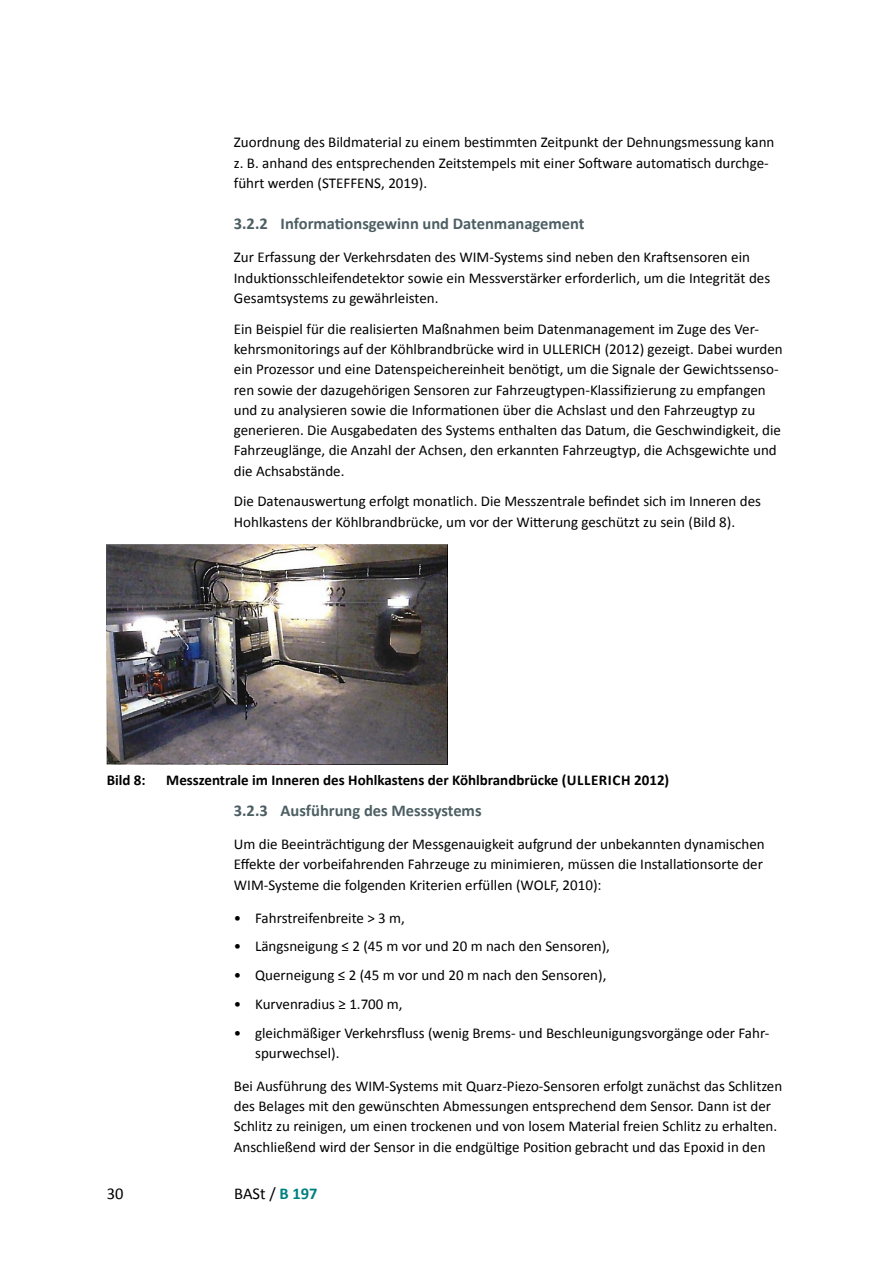
<style>
.page{position:relative;width:893px;height:1263px;background:#fff}
.page>*{position:absolute;margin:0;border:0;box-sizing:border-box;transform-origin:0 0}
.Überschriften_IHV_3_Head_m_Zahl_11p_H3{font:700 16.5px "Calibri";color:#4d5f63}
.t1{font:16.5px "Calibri";color:#000}
.Fließtexte_Grundtext_10_13_5_LB{font:15px/20.2px "Calibri";color:#000}
.Fließtexte_Grundtext_10_13_5_LB_2_no_nac{font:15px/20.2px "Calibri";color:#000}
.t2{font:700 15px "Calibri";color:#000}
.s1{font-weight:700;color:#008081}
</style>
<div class="page">
<img style="left:107px;top:544px;width:340px;height:220px">
<p class="Fließtexte_Grundtext_10_13_5_LB" style="left:234px;top:132px;width:542px">Zuordnung des Bildmaterial zu einem bestimmten Zeitpunkt der Dehnungsmessung kann z. B. anhand des entsprechenden Zeitstempels mit einer Software automatisch durchge&shy;führt werden (STEFFENS, 2019).</p>
<h3 class="Überschriften_IHV_3_Head_m_Zahl_11p_H3" style="left:234px;top:214px;width:352px">3.2.2 Informationsgewinn und Datenmanagement</h3>
<p class="Fließtexte_Grundtext_10_13_5_LB" style="left:234px;top:247px;width:538px">Zur Erfassung der Verkehrsdaten des WIM-Systems sind neben den Kraftsensoren ein<br>Induktionsschleifendetektor sowie ein Messverstärker erforderlich, um die Integrität des<br>Gesamtsystems zu gewährleisten.</p>
<p class="Fließtexte_Grundtext_10_13_5_LB" style="left:234px;top:318px;width:550px">Ein Beispiel für die realisierten Maßnahmen beim Datenmanagement im Zuge des Ver&shy;kehrsmonitorings auf der Köhlbrandbrücke wird in ULLERICH (2012) gezeigt. Dabei wurden ein Prozessor und eine Datenspeichereinheit benötigt, um die Signale der Gewichtssenso&shy;ren sowie der dazugehörigen Sensoren zur Fahrzeugtypen-Klassifizierung zu empfangen und zu analysieren sowie die Informationen über die Achslast und den Fahrzeugtyp zu generieren. Die Ausgabedaten des Systems enthalten das Datum, die Geschwindigkeit, die Fahrzeuglänge, die Anzahl der Achsen, den erkannten Fahrzeugtyp, die Achsgewichte und die Achsabstände.</p>
<p class="Fließtexte_Grundtext_10_13_5_LB" style="left:234px;top:491px;width:529px">Die Datenauswertung erfolgt monatlich. Die Messzentrale befindet sich im Inneren des<br>Hohlkastens der Köhlbrandbrücke, um vor der Witterung geschützt zu sein (Bild 8).</p>
<p class="t2" style="left:107px;top:771px;width:40px">Bild 8:</p>
<p class="t2" style="left:166px;top:771px;width:505px">Messzentrale im Inneren des Hohlkastens der Köhlbrandbrücke (ULLERICH 2012)</p>
<h3 class="Überschriften_IHV_3_Head_m_Zahl_11p_H3" style="left:234px;top:800px;width:249px">3.2.3 Ausführung des Messsystems</h3>
<p class="Fließtexte_Grundtext_10_13_5_LB" style="left:234px;top:833px;width:532px">Um die Beeinträchtigung der Messgenauigkeit aufgrund der unbekannten dynamischen<br>Effekte der vorbeifahrenden Fahrzeuge zu minimieren, müssen die Installationsorte der<br>WIM-Systeme die folgenden Kriterien erfüllen (WOLF, 2010):</p>
<p class="Fließtexte_Grundtext_10_13_5_LB" style="left:234px;top:907px;width:173px">• Fahrstreifenbreite &gt; 3 m,</p>
<p class="Fließtexte_Grundtext_10_13_5_LB" style="left:234px;top:935px;width:378px">• Längsneigung ≤ 2 (45 m vor und 20 m nach den Sensoren),</p>
<p class="Fließtexte_Grundtext_10_13_5_LB" style="left:234px;top:964px;width:374px">• Querneigung ≤ 2 (45 m vor und 20 m nach den Sensoren),</p>
<p class="Fließtexte_Grundtext_10_13_5_LB" style="left:234px;top:993px;width:170px">• Kurvenradius ≥ 1.700 m,</p>
<p class="Fließtexte_Grundtext_10_13_5_LB" style="left:255px;top:1022px;width:516px;text-indent:-21px">• gleichmäßiger Verkehrsfluss (wenig Brems- und Beschleunigungsvorgänge oder Fahr&shy;spurwechsel).</p>
<p class="Fließtexte_Grundtext_10_13_5_LB_2_no_nac" style="left:234px;top:1075px;width:550px">Bei Ausführung des WIM-Systems mit Quarz-Piezo-Sensoren erfolgt zunächst das Schlitzen des Belages mit den gewünschten Abmessungen entsprechend dem Sensor. Dann ist der Schlitz zu reinigen, um einen trockenen und von losem Material freien Schlitz zu erhalten.<br>Anschließend wird der Sensor in die endgültige Position gebracht und das Epoxid in den</p>
<p class="t1" style="left:107px;top:1183px;width:18px">30</p>
<p class="t1" style="left:234px;top:1183px;width:85px">BASt / <span class="s1">B 197</span></p>
</div>
